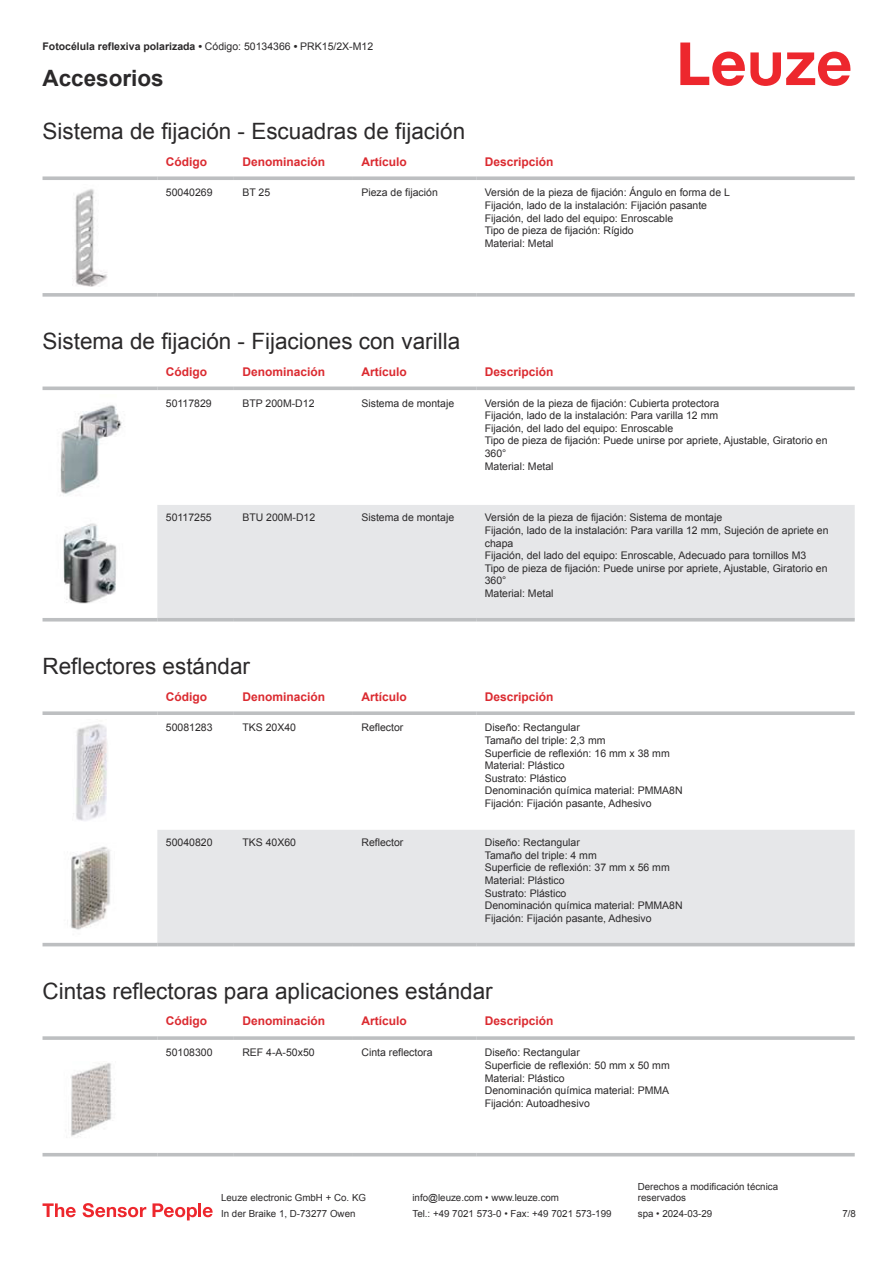
<style>
.page{position:relative;width:893px;height:1263px;background:#fff}
.page>*{position:absolute;margin:0;border:0;box-sizing:border-box;transform-origin:0 0}
.t1{font:22.5px "Arial";color:#2b292a}
.t2{font:700 22.5px "Arial";color:#2b292a}
.t3{font:700 12px "Arial";color:#db2a30}
.t4{font:10.5px/12.6px "Arial";color:#2b292a}
.t5{font:700 10.5px "Arial";color:#2b292a}
.t6{font:9.75px/11.7px "Arial";color:#2b292a}
.s1{font-weight:400}
</style>
<div class="page">
<svg style="left:680px;top:43px;width:170px;height:43px"></svg>
<svg style="left:43px;top:176px;width:114px;height:4px"></svg>
<svg style="left:157px;top:176px;width:77px;height:4px"></svg>
<svg style="left:234px;top:176px;width:119px;height:4px"></svg>
<svg style="left:353px;top:176px;width:123px;height:4px"></svg>
<svg style="left:476px;top:176px;width:379px;height:4px;background:#c4c6c8"></svg>
<svg style="left:43px;top:293px;width:114px;height:4px"></svg>
<svg style="left:157px;top:293px;width:77px;height:4px"></svg>
<svg style="left:234px;top:293px;width:119px;height:4px"></svg>
<svg style="left:353px;top:293px;width:123px;height:4px"></svg>
<svg style="left:476px;top:293px;width:379px;height:4px;background:#c3c5c7"></svg>
<img style="left:75px;top:189px;width:32px;height:98px">
<div style="left:157px;top:505px;width:698px;height:113px;background:#e6e7e9"></div>
<svg style="left:43px;top:386px;width:114px;height:4px"></svg>
<svg style="left:157px;top:386px;width:77px;height:4px"></svg>
<svg style="left:234px;top:386px;width:119px;height:4px"></svg>
<svg style="left:353px;top:386px;width:123px;height:4px"></svg>
<svg style="left:476px;top:386px;width:379px;height:4px;background:#c5c7c9"></svg>
<hr style="left:43px;top:618px;width:114px;height:3px;background:#bdbfc1">
<hr style="left:157px;top:618px;width:77px;height:3px;background:#bdbfc1">
<hr style="left:234px;top:618px;width:119px;height:3px;background:#bdbfc1">
<hr style="left:353px;top:618px;width:123px;height:3px;background:#bdbfc1">
<hr style="left:476px;top:618px;width:379px;height:3px;background:#bdbfc1">
<img style="left:60px;top:405px;width:62px;height:89px">
<img style="left:63px;top:523px;width:54px;height:81px">
<div style="left:157px;top:830px;width:698px;height:113px;background:#e6e7e9"></div>
<svg style="left:43px;top:711px;width:114px;height:4px"></svg>
<svg style="left:157px;top:711px;width:77px;height:4px"></svg>
<svg style="left:234px;top:711px;width:119px;height:4px"></svg>
<svg style="left:353px;top:711px;width:123px;height:4px"></svg>
<svg style="left:476px;top:711px;width:379px;height:4px;background:#c3c5c7"></svg>
<hr style="left:43px;top:943px;width:114px;height:3px;background:#bdbfc1">
<hr style="left:157px;top:943px;width:77px;height:3px;background:#bdbfc1">
<hr style="left:234px;top:943px;width:119px;height:3px;background:#bdbfc1">
<hr style="left:353px;top:943px;width:123px;height:3px;background:#bdbfc1">
<hr style="left:476px;top:943px;width:379px;height:3px;background:#bdbfc1">
<img style="left:73px;top:724px;width:34px;height:97px">
<img style="left:70px;top:846px;width:41px;height:84px">
<svg style="left:43px;top:1156px;width:812px;height:1px"></svg>
<svg style="left:43px;top:1036px;width:114px;height:4px"></svg>
<svg style="left:157px;top:1036px;width:77px;height:4px"></svg>
<svg style="left:234px;top:1036px;width:119px;height:4px"></svg>
<svg style="left:353px;top:1036px;width:123px;height:4px"></svg>
<svg style="left:476px;top:1036px;width:379px;height:4px;background:#c3c5c7"></svg>
<hr style="left:43px;top:1153px;width:114px;height:3px;background:#bdbfc1">
<hr style="left:157px;top:1153px;width:77px;height:3px;background:#bdbfc1">
<hr style="left:234px;top:1153px;width:119px;height:3px;background:#bdbfc1">
<hr style="left:353px;top:1153px;width:123px;height:3px;background:#bdbfc1">
<hr style="left:476px;top:1153px;width:379px;height:3px;background:#bdbfc1">
<img style="left:71px;top:1063px;width:41px;height:74px">
<svg style="left:43px;top:1203px;width:33px;height:14px"></svg>
<svg style="left:83px;top:1203px;width:63px;height:14px"></svg>
<svg style="left:153px;top:1203px;width:44px;height:17px"></svg>
<hr style="left:198px;top:1203px;width:3px;height:14px;background:#ed272d">
<svg style="left:203px;top:1207px;width:10px;height:10px"></svg>
<p class="t5" style="left:43px;top:43px;width:332px">Fotocélula reflexiva polarizada • <span class="s1">Código: 50134366</span> • <span class="s1">PRK15/2X-M12</span></p>
<h1 class="t2" style="left:43px;top:70px;width:123px">Accesorios</h1>
<h1 class="t1" style="left:43px;top:123px;width:424px">Sistema de fijación - Escuadras de fijación</h1>
<p class="t3" style="left:166px;top:157px;width:43px">Código</p>
<p class="t3" style="left:242px;top:157px;width:84px">Denominación</p>
<p class="t3" style="left:361px;top:157px;width:47px">Artículo</p>
<p class="t3" style="left:485px;top:157px;width:70px">Descripción</p>
<p class="t4" style="left:166px;top:187px;width:48px">50040269</p>
<p class="t4" style="left:242px;top:187px;width:29px">BT 25</p>
<p class="t4" style="left:361px;top:187px;width:78px">Pieza de fijación</p>
<p class="t4" style="left:485px;top:187px;width:247px">Versión de la pieza de fijación: Ángulo en forma de L Fijación, lado de la instalación: Fijación pasante Fijación, del lado del equipo: Enroscable<br>Tipo de pieza de fijación: Rígido<br>Material: Metal</p>
<h1 class="t1" style="left:43px;top:333px;width:419px">Sistema de fijación - Fijaciones con varilla</h1>
<p class="t3" style="left:166px;top:367px;width:43px">Código</p>
<p class="t3" style="left:242px;top:367px;width:84px">Denominación</p>
<p class="t3" style="left:361px;top:367px;width:47px">Artículo</p>
<p class="t3" style="left:485px;top:367px;width:70px">Descripción</p>
<p class="t4" style="left:166px;top:397px;width:47px">50117829</p>
<p class="t4" style="left:242px;top:397px;width:74px">BTP 200M-D12</p>
<p class="t4" style="left:361px;top:397px;width:94px">Sistema de montaje</p>
<p class="t4" style="left:485px;top:397px;width:344px">Versión de la pieza de fijación: Cubierta protectora<br>Fijación, lado de la instalación: Para varilla 12 mm<br>Fijación, del lado del equipo: Enroscable<br>Tipo de pieza de fijación: Puede unirse por apriete, Ajustable, Giratorio en 360°<br>Material: Metal</p>
<p class="t4" style="left:166px;top:512px;width:47px">50117255</p>
<p class="t4" style="left:242px;top:512px;width:74px">BTU 200M-D12</p>
<p class="t4" style="left:361px;top:512px;width:94px">Sistema de montaje</p>
<p class="t4" style="left:485px;top:512px;width:345px">Versión de la pieza de fijación: Sistema de montaje<br>Fijación, lado de la instalación: Para varilla 12 mm, Sujeción de apriete en chapa<br>Fijación, del lado del equipo: Enroscable, Adecuado para tornillos M3<br>Tipo de pieza de fijación: Puede unirse por apriete, Ajustable, Giratorio en 360°<br>Material: Metal</p>
<h1 class="t1" style="left:43px;top:658px;width:209px">Reflectores estándar</h1>
<p class="t3" style="left:166px;top:692px;width:43px">Código</p>
<p class="t3" style="left:242px;top:692px;width:84px">Denominación</p>
<p class="t3" style="left:361px;top:692px;width:47px">Artículo</p>
<p class="t3" style="left:485px;top:692px;width:70px">Descripción</p>
<p class="t4" style="left:166px;top:722px;width:48px">50081283</p>
<p class="t4" style="left:242px;top:722px;width:55px">TKS 20X40</p>
<p class="t4" style="left:361px;top:722px;width:44px">Reflector</p>
<p class="t4" style="left:485px;top:722px;width:199px">Diseño: Rectangular<br>Tamaño del triple: 2,3 mm<br>Superficie de reflexión: 16 mm x 38 mm<br>Material: Plástico<br>Sustrato: Plástico<br>Denominación química material: PMMA8N<br>Fijación: Fijación pasante, Adhesivo</p>
<p class="t4" style="left:166px;top:837px;width:48px">50040820</p>
<p class="t4" style="left:242px;top:837px;width:55px">TKS 40X60</p>
<p class="t4" style="left:361px;top:837px;width:44px">Reflector</p>
<p class="t4" style="left:485px;top:837px;width:199px">Diseño: Rectangular<br>Tamaño del triple: 4 mm<br>Superficie de reflexión: 37 mm x 56 mm<br>Material: Plástico<br>Sustrato: Plástico<br>Denominación química material: PMMA8N<br>Fijación: Fijación pasante, Adhesivo</p>
<h1 class="t1" style="left:43px;top:983px;width:452px">Cintas reflectoras para aplicaciones estándar</h1>
<p class="t3" style="left:166px;top:1017px;width:43px">Código</p>
<p class="t3" style="left:242px;top:1017px;width:84px">Denominación</p>
<p class="t3" style="left:361px;top:1017px;width:47px">Artículo</p>
<p class="t3" style="left:485px;top:1017px;width:70px">Descripción</p>
<p class="t4" style="left:166px;top:1047px;width:48px">50108300</p>
<p class="t4" style="left:242px;top:1047px;width:74px">REF 4-A-50x50</p>
<p class="t4" style="left:361px;top:1047px;width:73px">Cinta reflectora</p>
<p class="t4" style="left:485px;top:1047px;width:186px">Diseño: Rectangular<br>Superficie de reflexión: 50 mm x 50 mm<br>Material: Plástico<br>Denominación química material: PMMA<br>Fijación: Autoadhesivo</p>
<p class="t6" style="left:221px;top:1193px;width:146px">Leuze electronic GmbH + Co. KG</p>
<p class="t6" style="left:412px;top:1193px;width:148px">info@leuze.com • www.leuze.com</p>
<p class="t6" style="left:638px;top:1181px;width:142px">Derechos a modificación técnica reservados</p>
<p class="t6" style="left:221px;top:1209px;width:136px">In der Braike 1, D-73277 Owen</p>
<p class="t6" style="left:412px;top:1209px;width:201px">Tel.: +49 7021 573-0 • Fax: +49 7021 573-199</p>
<p class="t6" style="left:638px;top:1209px;width:76px">spa • 2024-03-29</p>
<p class="t6" style="left:842px;top:1209px;width:15px">7 /8</p>
</div>
